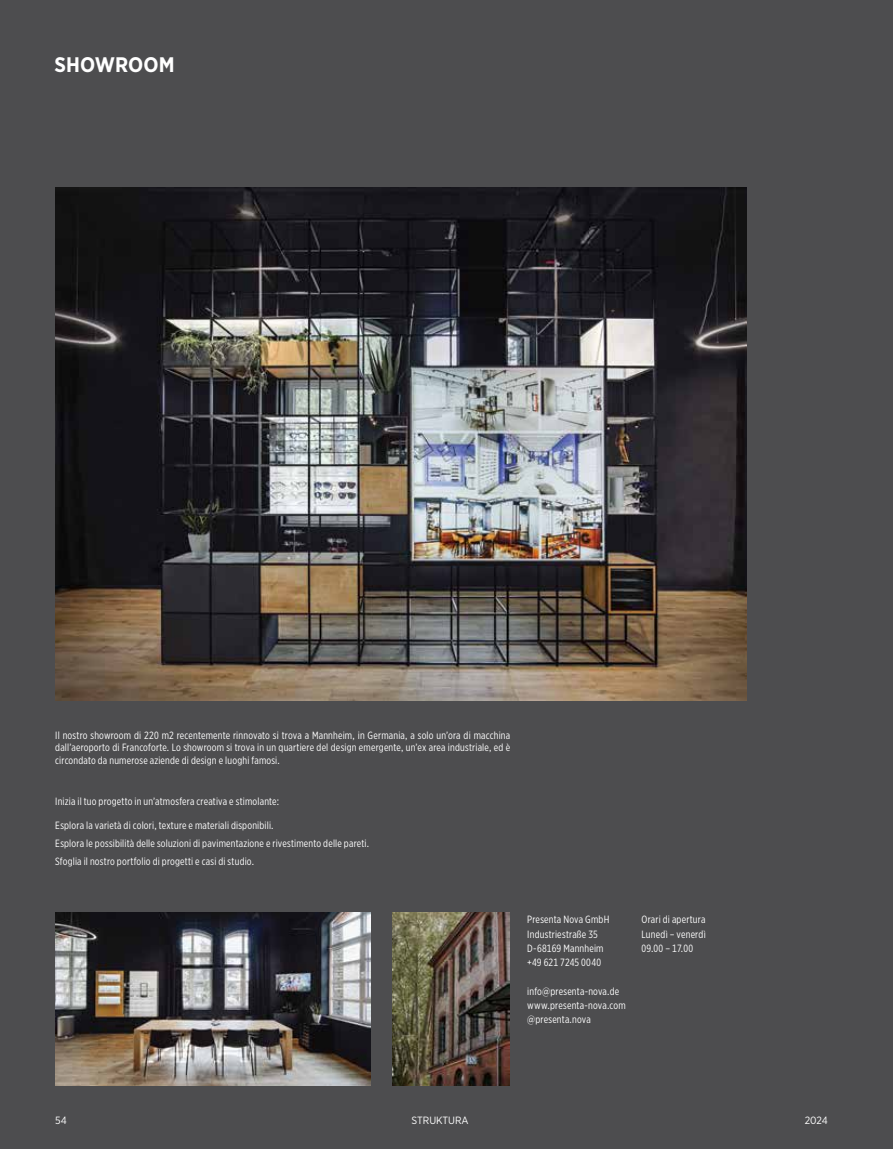
<style>
.page{position:relative;width:893px;height:1149px;background:#fff}
.page>*{position:absolute;margin:0;border:0;box-sizing:border-box;transform-origin:0 0}
.t1{font:700 21px "Gotham Narrow";color:#fff}
.t2{font:10.5px/12.6px "Gotham X Narrow";letter-spacing:.02em;color:#fff}
.t3{font:10.5px "Gotham Narrow";color:#fff}
</style>
<div class="page">
<div style="left:0;top:0;width:893px;height:1148px;background:#4d4d4f"></div>
<img style="left:55px;top:912px;width:316px;height:172px">
<img style="left:392px;top:912px;width:118px;height:172px">
<img style="left:55px;top:187px;width:691px;height:512px">
<h1 class="t1" style="left:55px;top:51px;width:121px">SHOWROOM</h1>
<p class="t2" style="left:55px;top:728px;width:456px;text-align:justify">Il nostro showroom di 220 m2 recentemente rinnovato si trova a Mannheim, in Germania, a solo un’ora di macchina dall’aeroporto di Francoforte. Lo showroom si trova in un quartiere del design emergente, un’ex area industriale, ed è circondato da numerose aziende di design e luoghi famosi.</p>
<p class="t2" style="left:55px;top:794px;width:225px">Inizia il tuo progetto in un’atmosfera creativa e stimolante:</p>
<p class="t2" style="left:55px;top:815px;width:315px;line-height:18px">Esplora la varietà di colori, texture e materiali disponibili.<br>Esplora le possibilità delle soluzioni di pavimentazione e rivestimento delle pareti.<br>Sfoglia il nostro portfolio di progetti e casi di studio.</p>
<p class="t2" style="left:527px;top:912px;width:84px">Presenta Nova GmbH</p>
<p class="t2" style="left:641px;top:912px;width:65px">Orari di apertura</p>
<p class="t2" style="left:527px;top:927px;width:72px">Industriestraße 35</p>
<p class="t2" style="left:641px;top:927px;width:66px">Lunedì – venerdì</p>
<p class="t2" style="left:527px;top:941px;width:78px">D-68169 Mannheim</p>
<p class="t2" style="left:641px;top:941px;width:53px">09.00 – 17.00</p>
<p class="t2" style="left:527px;top:955px;width:75px">+49 621 7245 0040</p>
<p class="t2" style="left:527px;top:983px;width:100px;line-height:14.2px">info@presenta-nova.de www.presenta-nova.com @presenta.nova</p>
<p class="t3" style="left:55px;top:1112px;width:13px">54</p>
<p class="t3" style="left:411px;top:1112px;width:59px">STRUKTURA</p>
<p class="t3" style="left:805px;top:1112px;width:25px">2024</p>
</div>
